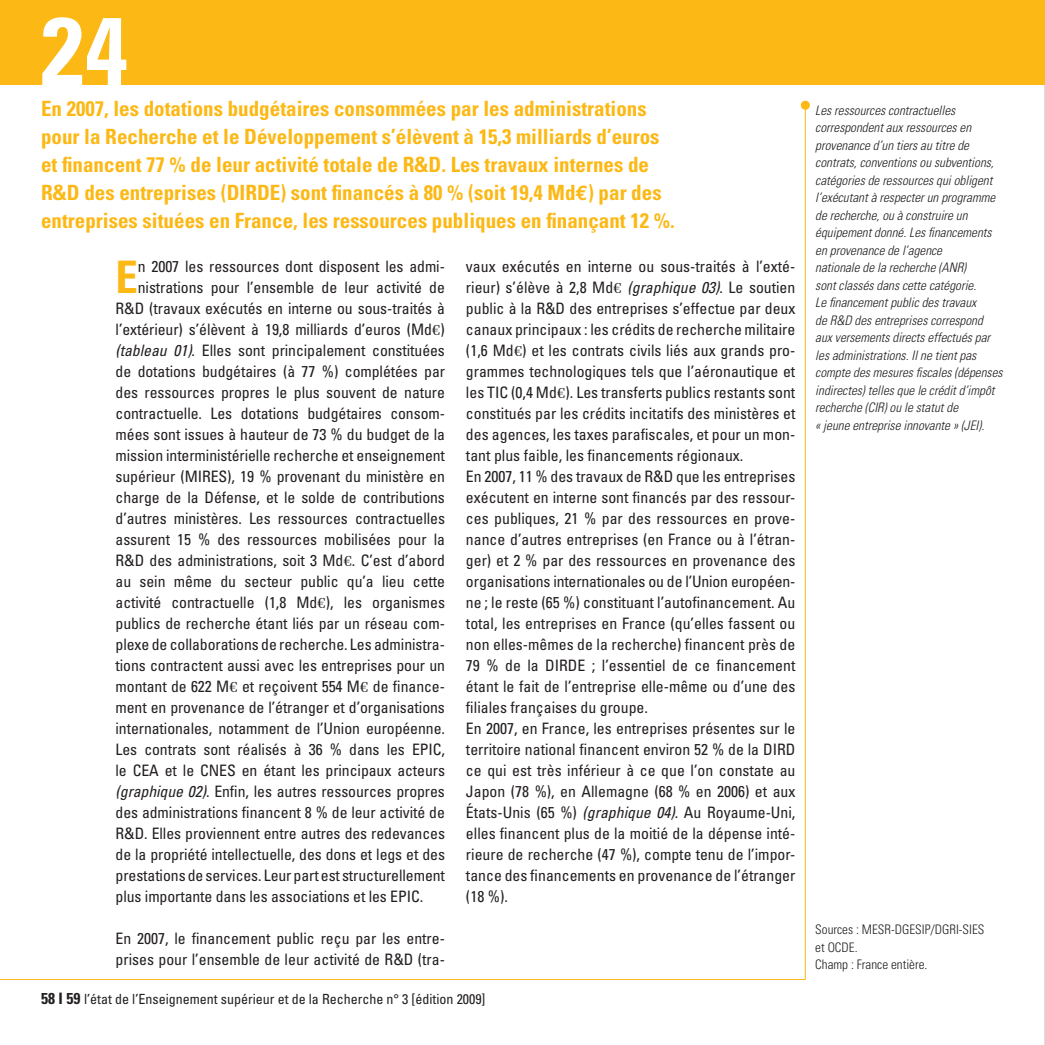
<style>
.page{position:relative;width:1045px;height:1045px;background:#fff}
.page>*{position:absolute;margin:0;border:0;box-sizing:border-box;transform-origin:0 0}
.t1{font:700 condensed 96.25px "Univers";color:#fff}
.t2{font:700 condensed 44.8px "Univers";color:#fcb814}
.t3{font:700 condensed 21px/28px "Univers";color:#fcb814}
.t4{font:condensed 15.75px/21px "Univers";letter-spacing:-.005em;color:#231f20}
.t5{font:condensed 14px "Univers";color:#231f20}
.t6{font:italic 300 condensed 13.12px/17.5px "Univers";color:#231f20}
.t7{font:300 condensed 13.12px/17.5px "Univers";color:#231f20}
.s1{font-family:"Euro Mono";font-stretch:normal}
.s2{font-family:"Zapf Elliptical 711 BT";font-stretch:normal}
.s3{font-style:italic}
.s4{font-weight:700;font-size:15.75px}
</style>
<div class="page">
<div style="left:0;top:0;width:1043px;height:85px;background:#fcb814"></div>
<hr style="left:0;top:979px;width:805px;height:1px;background:#fcb814">
<hr style="left:805px;top:105px;width:1px;height:874px;background:#fcb814">
<div style="left:801px;top:101px;width:9px;height:9px;background:#fcb814;border-radius:50%"></div>
<hr style="left:1043px;top:76px;width:2px;height:969px;background:#dcdddf">
<hr style="left:1043px;top:0;width:2px;height:85px;background:#fcb814">
<h1 class="t1" style="left:41px;top:-8px;width:88px">24</h1>
<p class="t3" style="left:41px;top:95px;width:635px">En 2007, les dotations budgétaires consommées par les administrations pour la Recherche et le Développement s’élèvent à 15,3 milliards d’euros et financent 77 % de leur activité totale de R&amp;D. Les travaux internes de R&amp;D des entreprises (DIRDE) sont financés à 80 % (soit 19,4 Md<span class="s1">€</span>) par des entreprises situées en France, les ressources publiques en finançant 12 %.</p>
<p class="t6" style="left:815px;top:101px;width:189px">Les ressources contractuelles correspondent aux ressources en provenance d’un tiers au titre de contrats, conventions ou subventions, catégories de ressources qui obligent l’exécutant à respecter un programme de recherche, ou à construire un équipement donné. Les financements en provenance de l’agence<br>nationale de la recherche (ANR)<br>sont classés dans cette catégorie.<br>Le financement public des travaux<br>de R&amp;D des entreprises correspond aux versements directs effectués par les administrations. Il ne tient pas compte des mesures fiscales (dépenses indirectes) telles que le crédit d’impôt recherche (CIR) ou le statut de<br>« jeune entreprise innovante » (JEI).</p>
<p class="t4" style="left:466px;top:255px;width:331px">vaux exécutés en interne ou sous-traités à l’exté&shy;rieur) s’élève à 2,8 Md<span class="s2">€</span> <span class="s3">(graphique 03)</span>. Le soutien public à la R&amp;D des entreprises s’effectue par deux canaux principaux : les crédits de recherche militaire (1,6 Md<span class="s2">€</span>) et les contrats civils liés aux grands pro&shy;grammes technologiques tels que l’aéronautique et les TIC (0,4 Md<span class="s2">€</span>). Les transferts publics restants sont constitués par les crédits incitatifs des ministères et des agences, les taxes parafiscales, et pour un mon&shy;tant plus faible, les financements régionaux.<br>En 2007, 11 % des travaux de R&amp;D que les entreprises exécutent en interne sont financés par des ressour&shy;ces publiques, 21 % par des ressources en prove&shy;nance d’autres entreprises (en France ou à l’étran&shy;ger) et 2 % par des ressources en provenance des organisations internationales ou de l’Union européen&shy;ne ; le reste (65 %) constituant l’autofinancement. Au total, les entreprises en France (qu’elles fassent ou non elles-mêmes de la recherche) financent près de 79 % de la DIRDE ; l’essentiel de ce financement étant le fait de l’entreprise elle-même ou d’une des filiales françaises du groupe.<br>En 2007, en France, les entreprises présentes sur le territoire national financent environ 52 % de la DIRD ce qui est très inférieur à ce que l’on constate au Japon (78 %), en Allemagne (68 % en 2006) et aux États-Unis (65 %) <span class="s3">(graphique 04)</span>. Au Royaume-Uni, elles financent plus de la moitié de la dépense inté&shy;rieure de recherche (47 %), compte tenu de l’impor&shy;tance des financements en provenance de l’étranger (18 %).</p>
<h2 class="t2" style="left:116px;top:250px;width:24px">E</h2>
<p class="t4" style="left:138px;top:256px;width:309px">n 2007 les ressources dont disposent les admi-</p>
<p class="t4" style="left:138px;top:277px;width:309px">nistrations pour l’ensemble de leur activité de</p>
<p class="t4" style="left:116px;top:298px;width:331px">R&amp;D (travaux exécutés en interne ou sous-traités à</p>
<p class="t4" style="left:116px;top:319px;width:331px">l’extérieur) s’élèvent à 19,8 milliards d’euros (Md<span class="s2">€</span>)</p>
<p class="t4" style="left:116px;top:340px;width:331px"><span class="s3">(tableau 01)</span>. Elles sont principalement constituées</p>
<p class="t4" style="left:116px;top:361px;width:331px">de dotations budgétaires (à 77 %) complétées par</p>
<p class="t4" style="left:116px;top:382px;width:331px">des ressources propres le plus souvent de nature</p>
<p class="t4" style="left:116px;top:403px;width:331px">contractuelle. Les dotations budgétaires consom-</p>
<p class="t4" style="left:116px;top:424px;width:331px">mées sont issues à hauteur de 73 % du budget de la</p>
<p class="t4" style="left:116px;top:445px;width:331px">mission interministérielle recherche et enseignement</p>
<p class="t4" style="left:116px;top:466px;width:331px">supérieur (MIRES), 19 % provenant du ministère en</p>
<p class="t4" style="left:116px;top:487px;width:331px">charge de la Défense, et le solde de contributions</p>
<p class="t4" style="left:116px;top:508px;width:331px">d’autres ministères. Les ressources contractuelles</p>
<p class="t4" style="left:116px;top:529px;width:331px">assurent 15 % des ressources mobilisées pour la</p>
<p class="t4" style="left:116px;top:550px;width:331px">R&amp;D des administrations, soit 3 Md<span class="s2">€</span>. C’est d’abord</p>
<p class="t4" style="left:116px;top:571px;width:331px">au sein même du secteur public qu’a lieu cette</p>
<p class="t4" style="left:116px;top:592px;width:331px">activité contractuelle (1,8 Md<span class="s2">€</span>), les organismes</p>
<p class="t4" style="left:116px;top:613px;width:331px">publics de recherche étant liés par un réseau com-</p>
<p class="t4" style="left:116px;top:634px;width:331px">plexe de collaborations de recherche. Les administra-</p>
<p class="t4" style="left:116px;top:655px;width:331px">tions contractent aussi avec les entreprises pour un</p>
<p class="t4" style="left:116px;top:676px;width:331px">montant de 622 M<span class="s2">€</span> et reçoivent 554 M<span class="s2">€</span> de finance-</p>
<p class="t4" style="left:116px;top:697px;width:331px">ment en provenance de l’étranger et d’organisations</p>
<p class="t4" style="left:116px;top:718px;width:331px">internationales, notamment de l’Union européenne.</p>
<p class="t4" style="left:116px;top:739px;width:331px">Les contrats sont réalisés à 36 % dans les EPIC,</p>
<p class="t4" style="left:116px;top:760px;width:331px">le CEA et le CNES en étant les principaux acteurs</p>
<p class="t4" style="left:116px;top:781px;width:331px"><span class="s3">(graphique 02)</span>. Enfin, les autres ressources propres</p>
<p class="t4" style="left:116px;top:802px;width:331px">des administrations financent 8 % de leur activité de</p>
<p class="t4" style="left:116px;top:823px;width:331px">R&amp;D. Elles proviennent entre autres des redevances</p>
<p class="t4" style="left:116px;top:844px;width:331px">de la propriété intellectuelle, des dons et legs et des</p>
<p class="t4" style="left:116px;top:865px;width:331px">prestations de services. Leur part est structurellement</p>
<p class="t4" style="left:116px;top:885px;width:309px">plus importante dans les associations et les EPIC.</p>
<p class="t4" style="left:116px;top:928px;width:331px">En 2007, le financement public reçu par les entre&shy;prises pour l’ensemble de leur activité de R&amp;D (tra-</p>
<p class="t7" style="left:815px;top:920px;width:171px">Sources : MESR-DGESIP/DGRI-SIES et OCDE.<br>Champ : France entière.</p>
<p class="t5" style="left:41px;top:990px;width:446px"><span class="s4">58 I 59</span> l’état de l’Enseignement supérieur et de la Recherche n° 3 [édition 2009]</p>
</div>
